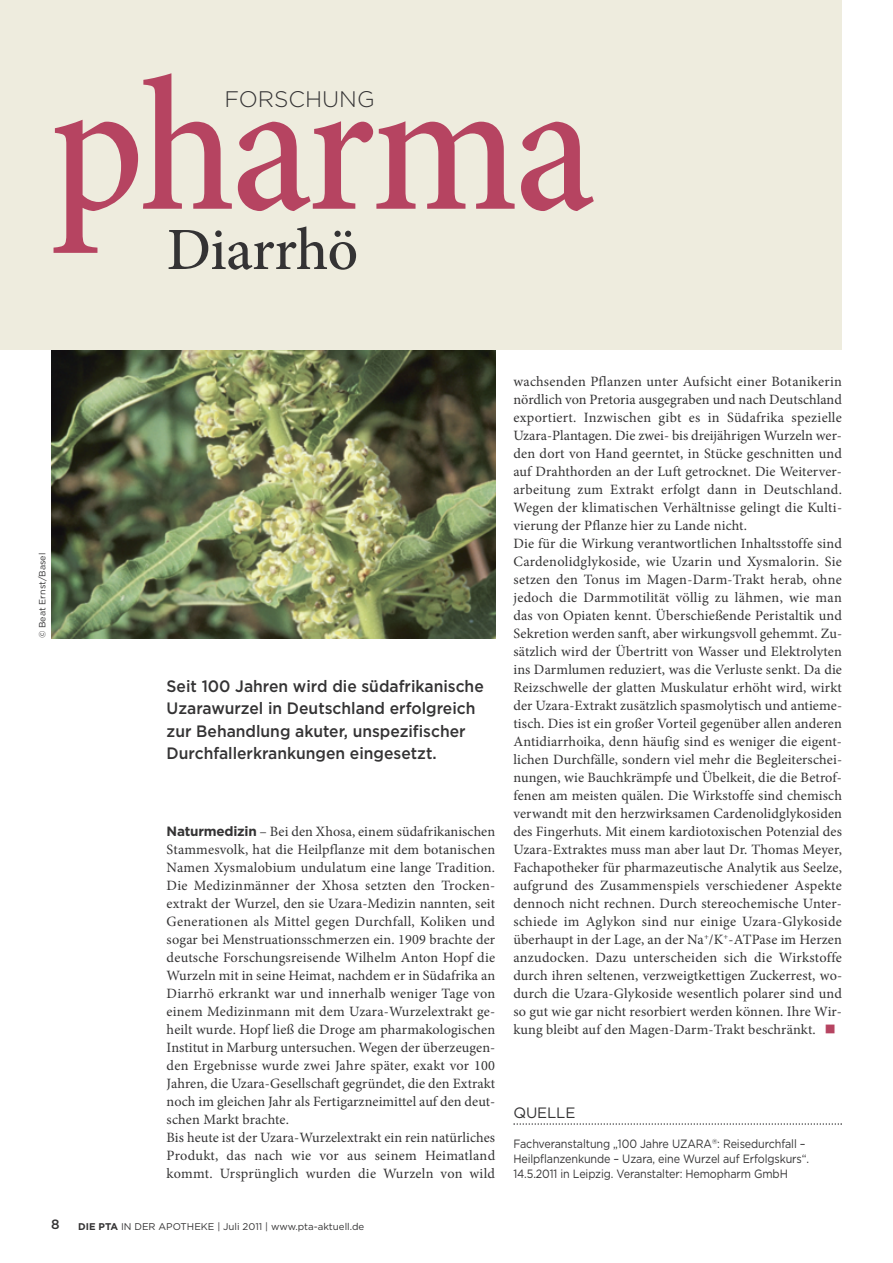
<style>
.page{position:relative;width:893px;height:1263px;background:#fff}
.page>*{position:absolute;margin:0;border:0;box-sizing:border-box;transform-origin:0 0}
.t1{font:500 condensed 193.5px "Minion Pro";letter-spacing:-.025em;color:#b64461}
.t2{font:500 60px "Minion Pro";letter-spacing:-.015em;color:#343334}
.t3{font:300 22.5px "Gotham";color:#343334}
.t4{font:500 16.5px/22.5px "Gotham";color:#343334;scale:.95 1}
.t5{font:15px "Gotham";letter-spacing:-.01em;color:#343334}
.t6{font:14.25px/18px "Minion Pro";letter-spacing:.01em;color:#343334}
.t7{font:500 13.5px "Gotham";color:#343334}
.t8{font:12px/15px "Gotham";letter-spacing:-.01em;color:#343334;scale:.9 1}
.t9{font:9.75px "Gotham";color:#343334}
.t10{font:9px "Gotham";color:#343334}
.s1{font-family:"Gotham";font-weight:700;font-size:13.5px}
.s2{font-weight:700}
</style>
<div class="page">
<img style="left:51px;top:350px;width:444px;height:288px">
<svg style="left:513px;top:1123px;width:329px;height:2px"></svg>
<div style="left:0;top:0;width:842px;height:350px;background:#eeecde"></div>
<h1 class="t1" style="left:51px;top:29px;width:545px">pharma</h1>
<h3 class="t3" style="left:224px;top:91px;width:152px">FORSCHUNG</h3>
<h2 class="t2" style="left:167px;top:213px;width:193px">Diarrhö</h2>
<p class="t10" style="left:39px;top:638px;width:87px;rotate:-90deg">© Beat Ernst/Basel</p>
<p class="t4" style="left:167px;top:676px;width:335px">Seit 100 Jahren wird die südafrikanische Uzarawurzel in Deutschland erfolgreich zur Behandlung akuter, unspezifischer Durchfallerkrankungen eingesetzt.</p>
<p class="t6" style="left:167px;top:824px;width:330px"><span class="s1">Naturmedizin</span> – Bei den Xhosa, einem südafrikanischen Stammesvolk, hat die Heilpflanze mit dem botanischen Namen Xysmalobium undulatum eine lange Tradition.<br>Die Medizinmänner der Xhosa setzten den Trocken - extrakt der Wurzel, den sie Uzara-Medizin nannten, seit Generationen als Mittel gegen Durchfall, Koliken und sogar bei Menstruationsschmerzen ein. 1909 brachte der deutsche Forschungsreisende Wilhelm Anton Hopf die Wurzeln mit in seine Heimat, nachdem er in Südafrika an Diarrhö erkrankt war und innerhalb weniger Tage von einem Medizinmann mit dem Uzara-Wurzelextrakt ge&shy;heilt wurde. Hopf ließ die Droge am pharmakologischen Institut in Marburg untersuchen. Wegen der überzeugen&shy;den Ergebnisse wurde zwei Jahre später, exakt vor 100<br>Jahren, die Uzara-Gesellschaft gegründet, die den Extrakt noch im gleichen Jahr als Fertigarzneimittel auf den deut&shy;schen Markt brachte.<br>Bis heute ist der Uzara-Wurzelextrakt ein rein natürliches Produkt, das nach wie vor aus seinem Heimatland kommt. Ursprünglich wurden die Wurzeln von wild</p>
<p class="t7" style="left:51px;top:1219px;width:10px">8</p>
<p class="t9" style="left:78px;top:1223px;width:288px"><span class="s2">DIE PTA</span> IN DER APOTHEKE | Juli 2011 | www.pta-aktuell.de</p>
<p class="t6" style="left:513px;top:374px;width:330px">wachsenden Pflanzen unter Aufsicht einer Botanikerin nördlich von Pretoria ausgegraben und nach Deutschland exportiert. Inzwischen gibt es in Südafrika spezielle Uzara-Plantagen. Die zwei- bis dreijährigen Wurzeln wer&shy;den dort von Hand geerntet, in Stücke geschnitten und auf Drahthorden an der Luft getrocknet. Die Weiterver&shy;arbeitung zum Extrakt erfolgt dann in Deutschland.<br>Wegen der klimatischen Verhältnisse gelingt die Kulti&shy;vierung der Pflanze hier zu Lande nicht.<br>Die für die Wirkung verantwortlichen Inhaltsstoffe sind Cardenolidglykoside, wie Uzarin und Xysmalorin. Sie setzen den Tonus im Magen-Darm-Trakt herab, ohne jedoch die Darmmotilität völlig zu lähmen, wie man das von Opiaten kennt. Überschießende Peristaltik und Sekretion werden sanft, aber wirkungsvoll gehemmt. Zu&shy;sätzlich wird der Übertritt von Wasser und Elektrolyten ins Darmlumen reduziert, was die Verluste senkt. Da die Reizschwelle der glatten Muskulatur erhöht wird, wirkt der Uzara-Extrakt zusätzlich spasmolytisch und antieme&shy;tisch. Dies ist ein großer Vorteil gegenüber allen anderen Antidiarrhoika, denn häufig sind es weniger die eigent - lichen Durchfälle, sondern viel mehr die Begleiterschei&shy;nungen, wie Bauchkrämpfe und Übelkeit, die die Betrof&shy;fenen am meisten quälen. Die Wirkstoffe sind chemisch verwandt mit den herzwirksamen Cardenolidglykosiden des Fingerhuts. Mit einem kardiotoxischen Potenzial des Uzara-Extraktes muss man aber laut Dr. Thomas Meyer, Fachapotheker für pharmazeutische Analytik aus Seelze, aufgrund des Zusammenspiels verschiedener Aspekte dennoch nicht rechnen. Durch stereochemische Unter&shy;schiede im Aglykon sind nur einige Uzara-Glykoside überhaupt in der Lage, an der Na<sup>+</sup>/K<sup>+</sup>-ATPase im Herzen anzudocken. Dazu unterscheiden sich die Wirkstoffe durch ihren seltenen, verzweigtkettigen Zuckerrest, wo&shy;durch die Uzara-Glykoside wesentlich polarer sind und so gut wie gar nicht resorbiert werden können. Ihre Wir&shy;kung bleibt auf den Magen-Darm-Trakt beschränkt.</p>
<p class="t5" style="left:513px;top:1107px;width:64px">QUELLE</p>
<p class="t8" style="left:513px;top:1137px;width:330px">Fachveranstaltung „100 Jahre UZARA<sup>®</sup>: Reisedurchfall –<br>Heilpflanzenkunde – Uzara, eine Wurzel auf Erfolgskurs“.<br>14.5.2011 in Leipzig. Veranstalter: Hemopharm GmbH</p>
</div>
